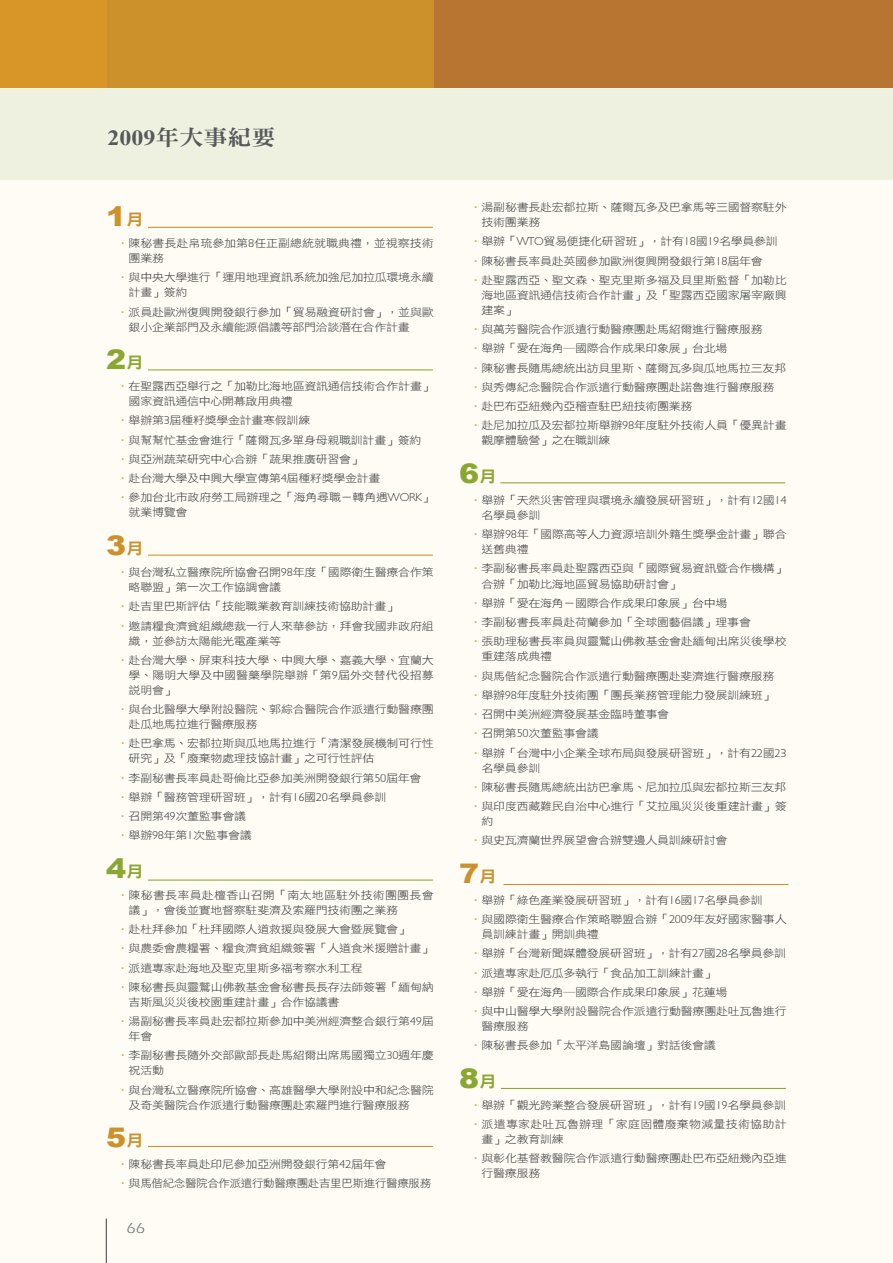
<style>
.page{position:relative;width:893px;height:1263px;background:#fefcf5}
.page>*{position:absolute;margin:0;border:0;box-sizing:border-box;transform-origin:0 0}
.t1{font:900 27px "Arial";color:#cd912c;scale:1.11 1}
.t2{font:900 27px "Arial";color:#8aa732;scale:1.11 1}
.t3{font:21.6px "DF Ming Std W9 B5 pc H";color:#57585a;scale:1.11 1}
.t4{font:14.85px "Itc Eras";color:#67696b;scale:1.11 1}
.t5{font:10.8px/19.2px "DF Li Hei Std W3 B5 pc H";letter-spacing:-.025em;color:#333334;scale:1.11 1}
.t6{font:10.8px/15px "DF Li Hei Std W3 B5 pc H";letter-spacing:.02em;color:#333334;scale:1.11 1}
.t7{font:10.8px/15px "DF Li Hei Std W3 B5 pc H";letter-spacing:-.005em;color:#333334;scale:1.11 1}
.s1{font-family:"Times New Roman";font-weight:700}
.s2{font-family:"DF Hei Std W9 B5 pc H";font-weight:400;font-size:16.2px}
.s3{font-family:"DF Hei Std W7 B5 pc H";color:#cd912c}
.s4{font-family:"Chantilly";font-weight:200}
</style>
<div class="page">
<div style="left:0;top:88px;width:893px;height:92px;background:#eef1e0"></div>
<hr style="left:106px;top:1218px;width:1px;height:45px;background:#454647">
<div style="left:0;top:0;width:893px;height:88px;background:#cd912c"></div>
<div style="left:0;top:0;width:106px;height:88px;background:#d89628"></div>
<div style="left:434px;top:0;width:459px;height:88px;background:#b77531"></div>
<hr style="left:148px;top:369px;width:285px;height:1px;background:#8aa732">
<hr style="left:500px;top:482px;width:285px;height:1px;background:#8aa732">
<hr style="left:503px;top:884px;width:285px;height:1px;background:#cd912c">
<hr style="left:148px;top:879px;width:285px;height:2px;background:#8aa732">
<hr style="left:501px;top:1088px;width:285px;height:1px;background:#8aa732">
<hr style="left:148px;top:227px;width:285px;height:1px;background:#cd912c">
<hr style="left:148px;top:555px;width:285px;height:1px;background:#cd912c">
<hr style="left:148px;top:1146px;width:285px;height:1px;background:#cd912c">
<h2 class="t3" style="left:108px;top:128px;width:153px"><span class="s1">2009</span>年大事紀要</h2>
<h1 class="t1" style="left:106px;top:196px;width:35px">1<span class="s2">月</span></h1>
<p class="t7" style="left:129px;top:237px;width:276px;text-indent:-12px"><span class="s3">．</span>陳秘書長赴帛琉參加第<span class="s4">8</span>任正副總統就職典禮，並視察技術團業務</p>
<p class="t5" style="left:129px;top:271px;width:276px;line-height:15px;text-indent:-12px"><span class="s3">．</span>與中央大學進行「運用地理資訊系統加強尼加拉瓜環境永續計畫」簽約</p>
<p class="t5" style="left:129px;top:306px;width:276px;line-height:15px;text-indent:-12px"><span class="s3">．</span>派員赴歐洲復興開發銀行參加「貿易融資研討會」，並與歐銀小企業部門及永續能源倡議等部門洽談潛在合作計畫</p>
<h1 class="t2" style="left:106px;top:339px;width:35px">2<span class="s2">月</span></h1>
<p class="t5" style="left:129px;top:380px;width:276px;line-height:15px;text-indent:-12px"><span class="s3">．</span>在聖露西亞舉行之「加勒比海地區資訊通信技術合作計畫」國家資訊通信中心開幕啟用典禮</p>
<p class="t5" style="left:117px;top:412px;width:287px"><span class="s3">．</span>舉辦第<span class="s4">3</span>屆種籽獎學金計畫寒假訓練<br><span class="s3">．</span>與幫幫忙基金會進行「薩爾瓦多單身母親職訓計畫」簽約<span class="s3">．</span>與亞洲蔬菜研究中心合辦「蔬果推廣研習會」<br><span class="s3">．</span>赴台灣大學及中興大學宣傳第<span class="s4">4</span>屆種籽獎學金計畫<br><span class="s3">．</span>參加台北市政府勞工局辦理之「海角尋職－轉角遇<span class="s4">WORK</span>」</p>
<p class="t5" style="left:129px;top:504px;width:54px">就業博覽會</p>
<h1 class="t1" style="left:106px;top:525px;width:35px">3<span class="s2">月</span></h1>
<p class="t5" style="left:129px;top:566px;width:276px;line-height:15px;text-indent:-12px"><span class="s3">．</span>與台灣私立醫療院所協會召開<span class="s4">98</span>年度「國際衛生醫療合作策略聯盟」第一次工作協調會議</p>
<p class="t5" style="left:117px;top:598px;width:287px"><span class="s3">．</span>赴吉里巴斯評估「技能職業教育訓練技術協助計畫」<br><span class="s3">．</span>邀請糧食濟貧組織總裁一行人來華參訪，拜會我國非政府組</p>
<p class="t5" style="left:117px;top:632px;width:287px;text-indent:12px">織，並參訪太陽能光電產業等<br><span class="s3">．</span>赴台灣大學、屏東科技大學、中興大學、嘉義大學、宜蘭大</p>
<p class="t7" style="left:129px;top:669px;width:276px">學、陽明大學及中國醫藥學院舉辦「第<span class="s4">9</span>屆外交替代役招募說明會」</p>
<p class="t5" style="left:129px;top:703px;width:276px;line-height:15px;text-indent:-12px"><span class="s3">．</span>與台北醫學大學附設醫院、郭綜合醫院合作派遣行動醫療團赴瓜地馬拉進行醫療服務</p>
<p class="t5" style="left:129px;top:737px;width:276px;line-height:15px;text-indent:-12px"><span class="s3">．</span>赴巴拿馬、宏都拉斯與瓜地馬拉進行「清潔發展機制可行性研究」及「廢棄物處理技協計畫」之可行性評估</p>
<p class="t5" style="left:117px;top:769px;width:276px"><span class="s3">．</span>李副秘書長率員赴哥倫比亞參加美洲開發銀行第<span class="s4">50</span>屆年會<span class="s3">．</span>舉辦「醫務管理研習班」，計有<span class="s4">16</span>國<span class="s4">20</span>名學員參訓<br><span class="s3">．</span>召開第<span class="s4">49</span>次董監事會議<br><span class="s3">．</span>舉辦<span class="s4">98</span>年第<span class="s4">1</span>次監事會議</p>
<h1 class="t2" style="left:106px;top:848px;width:35px">4<span class="s2">月</span></h1>
<p class="t6" style="left:129px;top:889px;width:276px;text-indent:-12px"><span class="s3">．</span>陳秘書長率員赴檀香山召開「南太地區駐外技術團團長會議」，會後並實地督察駐斐濟及索羅門技術團之業務</p>
<p class="t5" style="left:117px;top:921px;width:287px"><span class="s3">．</span>赴杜拜參加「杜拜國際人道救援與發展大會暨展覽會」<br><span class="s3">．</span>與農委會農糧署、糧食濟貧組織簽署「人道食米援贈計畫」<span class="s3">．</span>派遣專家赴海地及聖克里斯多福考察水利工程<br><span class="s3">．</span>陳秘書長與靈鷲山佛教基金會秘書長長存法師簽署「緬甸納</p>
<p class="t5" style="left:117px;top:994px;width:287px;text-indent:12px">吉斯風災災後校園重建計畫」合作協議書<br><span class="s3">．</span>湯副秘書長率員赴宏都拉斯參加中美洲經濟整合銀行第<span class="s4">49</span>屆</p>
<p class="t5" style="left:117px;top:1028px;width:287px;text-indent:12px">年會<br><span class="s3">．</span>李副秘書長隨外交部歐部長赴馬紹爾出席馬國獨立<span class="s4">30</span>週年慶</p>
<p class="t5" style="left:117px;top:1062px;width:287px;text-indent:12px">祝活動<br><span class="s3">．</span>與台灣私立醫療院所協會、高雄醫學大學附設中和紀念醫院</p>
<p class="t5" style="left:129px;top:1096px;width:255px">及奇美醫院合作派遣行動醫療團赴索羅門進行醫療服務</p>
<h1 class="t1" style="left:106px;top:1117px;width:35px">5<span class="s2">月</span></h1>
<p class="t5" style="left:117px;top:1156px;width:285px"><span class="s3">．</span>陳秘書長率員赴印尼參加亞洲開發銀行第<span class="s4">42</span>屆年會<br><span class="s3">．</span>與馬偕紀念醫院合作派遣行動醫療團赴吉里巴斯進行醫療服務</p>
<h3 class="t4" style="left:126px;top:1223px;width:18px">66</h3>
<p class="t5" style="left:482px;top:201px;width:276px;line-height:15px;text-indent:-12px"><span class="s3">．</span>湯副秘書長赴宏都拉斯、薩爾瓦多及巴拿馬等三國督察駐外技術團業務</p>
<p class="t5" style="left:470px;top:233px;width:287px"><span class="s3">．</span>舉辦「<span class="s4">WTO</span>貿易便捷化研習班」，計有<span class="s4">18</span>國<span class="s4">19</span>名學員參訓<span class="s3">．</span>陳秘書長率員赴英國參加歐洲復興開發銀行第<span class="s4">18</span>屆年會<br><span class="s3">．</span>赴聖露西亞、聖文森、聖克里斯多福及貝里斯監督「加勒比</p>
<p class="t5" style="left:482px;top:289px;width:276px;line-height:15px">海地區資訊通信技術合作計畫」及「聖露西亞國家屠宰廠興建案」</p>
<p class="t5" style="left:470px;top:321px;width:287px"><span class="s3">．</span>與萬芳醫院合作派遣行動醫療團赴馬紹爾進行醫療服務<br><span class="s3">．</span>舉辦「愛在海角─國際合作成果印象展」台北場<br><span class="s3">．</span>陳秘書長隨馬總統出訪貝里斯、薩爾瓦多與瓜地馬拉三友邦<span class="s3">．</span>與秀傳紀念醫院合作派遣行動醫療團赴諾魯進行醫療服務<span class="s3">．</span>赴巴布亞紐幾內亞稽查駐巴紐技術團業務<br><span class="s3">．</span>赴尼加拉瓜及宏都拉斯舉辦<span class="s4">98</span>年度駐外技術人員「優異計畫</p>
<p class="t5" style="left:482px;top:432px;width:118px">觀摩體驗營」之在職訓練</p>
<h1 class="t2" style="left:459px;top:453px;width:35px">6<span class="s2">月</span></h1>
<p class="t5" style="left:482px;top:494px;width:276px;line-height:15px;text-indent:-12px"><span class="s3">．</span>舉辦「天然災害管理與環境永續發展研習班」，計有<span class="s4">12</span>國<span class="s4">14</span>名學員參訓</p>
<p class="t5" style="left:482px;top:528px;width:276px;line-height:15px;text-indent:-12px"><span class="s3">．</span>舉辦<span class="s4">98</span>年「國際高等人力資源培訓外籍生獎學金計畫」聯合送舊典禮</p>
<p class="t5" style="left:482px;top:562px;width:276px;line-height:15px;text-indent:-12px"><span class="s3">．</span>李副秘書長率員赴聖露西亞與「國際貿易資訊暨合作機構」合辦「加勒比海地區貿易協助研討會」</p>
<p class="t5" style="left:470px;top:594px;width:287px"><span class="s3">．</span>舉辦「愛在海角－國際合作成果印象展」台中場<br><span class="s3">．</span>李副秘書長率員赴荷蘭參加「全球園藝倡議」理事會<br><span class="s3">．</span>張助理秘書長率員與靈鷲山佛教基金會赴緬甸出席災後學校</p>
<p class="t5" style="left:470px;top:648px;width:287px;text-indent:12px">重建落成典禮<br><span class="s3">．</span>與馬偕紀念醫院合作派遣行動醫療團赴斐濟進行醫療服務<span class="s3">．</span>舉辦<span class="s4">98</span>年度駐外技術團「團長業務管理能力發展訓練班」<span class="s3">．</span>召開中美洲經濟發展基金臨時董事會<br><span class="s3">．</span>召開第<span class="s4">50</span>次董監事會議<br><span class="s3">．</span>舉辦「台灣中小企業全球布局與發展研習班」，計有<span class="s4">22</span>國<span class="s4">23</span></p>
<p class="t5" style="left:470px;top:759px;width:287px;text-indent:12px">名學員參訓<br><span class="s3">．</span>陳秘書長隨馬總統出訪巴拿馬、尼加拉瓜與宏都拉斯三友邦<span class="s3">．</span>與印度西藏難民自治中心進行「艾拉風災災後重建計畫」簽</p>
<p class="t5" style="left:470px;top:813px;width:234px;text-indent:12px">約<br><span class="s3">．</span>與史瓦濟蘭世界展望會合辦雙邊人員訓練研討會</p>
<h1 class="t1" style="left:459px;top:853px;width:35px">7<span class="s2">月</span></h1>
<p class="t5" style="left:470px;top:892px;width:287px"><span class="s3">．</span>舉辦「綠色產業發展研習班」，計有<span class="s4">16</span>國<span class="s4">17</span>名學員參訓<br><span class="s3">．</span>與國際衛生醫療合作策略聯盟合辦「<span class="s4">2009</span>年友好國家醫事人</p>
<p class="t5" style="left:470px;top:926px;width:287px;text-indent:12px">員訓練計畫」開訓典禮<br><span class="s3">．</span>舉辦「台灣新聞媒體發展研習班」，計有<span class="s4">27</span>國<span class="s4">28</span>名學員參訓<span class="s3">．</span>派遣專家赴厄瓜多執行「食品加工訓練計畫」<br><span class="s3">．</span>舉辦「愛在海角─國際合作成果印象展」花蓮場<br><span class="s3">．</span>與中山醫學大學附設醫院合作派遣行動醫療團赴吐瓦魯進行</p>
<p class="t5" style="left:470px;top:1018px;width:223px;text-indent:12px">醫療服務<br><span class="s3">．</span>陳秘書長參加「太平洋島國論壇」對話後會議</p>
<h1 class="t2" style="left:459px;top:1058px;width:35px">8<span class="s2">月</span></h1>
<p class="t6" style="left:470px;top:1097px;width:287px;line-height:19.2px"><span class="s3">．</span>舉辦「觀光跨業整合發展研習班」，計有<span class="s4">19</span>國<span class="s4">19</span>名學員參訓<span class="s3">．</span>派遣專家赴吐瓦魯辦理「家庭固體廢棄物減量技術協助計</p>
<p class="t5" style="left:470px;top:1131px;width:287px;text-indent:12px">畫」之教育訓練<br><span class="s3">．</span>與彰化基督教醫院合作派遣行動醫療團赴巴布亞紐幾內亞進</p>
<p class="t5" style="left:482px;top:1165px;width:54px">行醫療服務</p>
</div>
